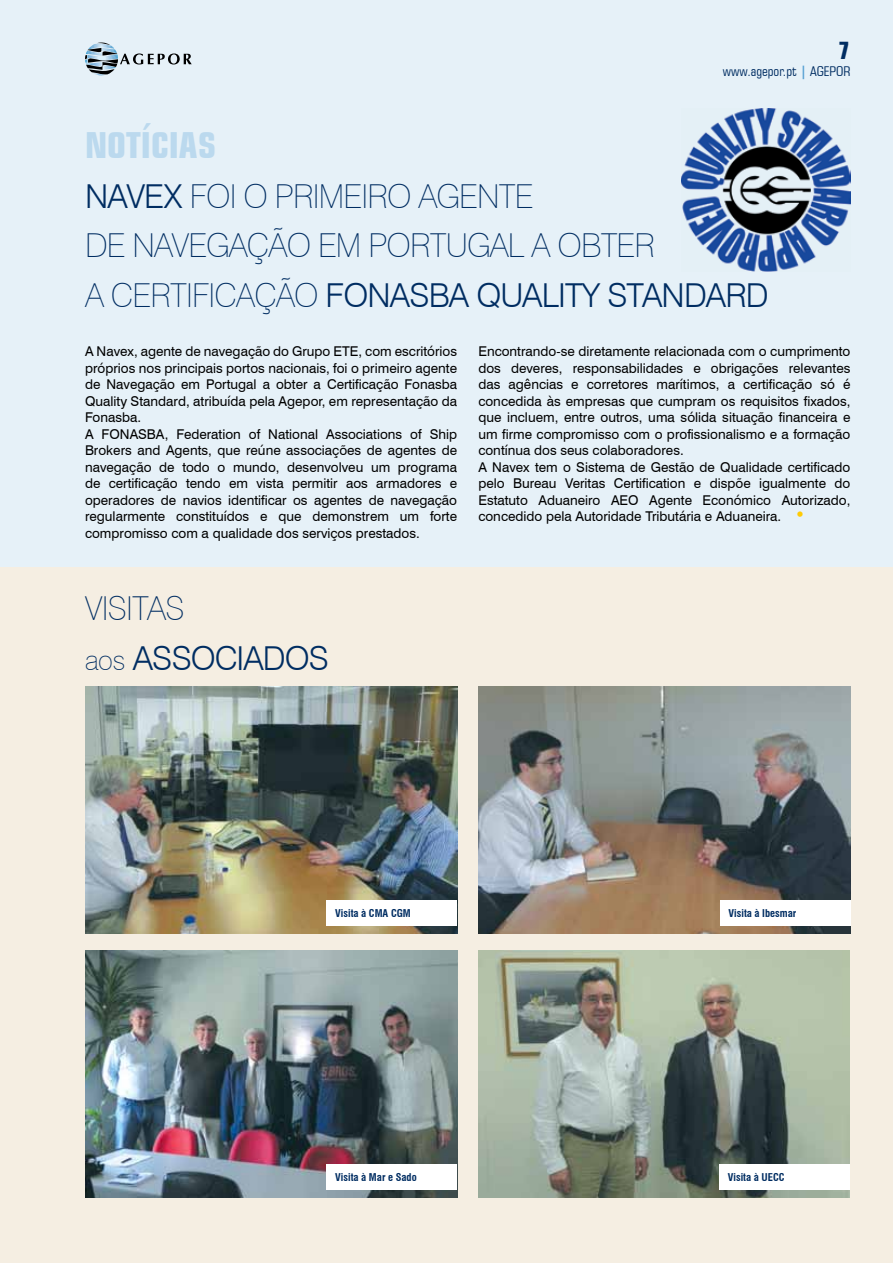
<style>
.page{position:relative;width:893px;height:1263px;background:#fff}
.page>*{position:absolute;margin:0;border:0;box-sizing:border-box;transform-origin:0 0}
.t1{font:700 condensed 36px "Square 721 BT";color:#bbd9ee}
.t2{font:100 33px/49.5px "Swiss 721 BT";letter-spacing:-.025em;color:#002d62}
.t3{font:300 33px/49.5px "Swiss 721 BT";letter-spacing:-.03em;color:#002d62}
.t4{font:700 condensed 24px "Square 721 BT";color:#002d62}
.t5{font:13.5px/16.5px "Swiss 721 BT";color:#000}
.t6{font:condensed 13.5px "Square 721 BT";color:#002d62}
.t7{font:700 condensed 10.5px "Swiss 721 BT";color:#002d62}
.s1{font-weight:700;color:#56a0d3}
.s2{font-weight:300}
.s3{font-size:18px;color:#ffcb05}
.s4{font-weight:100}
.s5{font-weight:100;font-size:27px}
</style>
<div class="page">
<div style="left:0;top:566px;width:893px;height:697px;background:#f5eee2"></div>
<div style="left:0;top:0;width:893px;height:566px;background:#e6f1f8"></div>
<svg style="left:85px;top:43px;width:107px;height:32px"></svg>
<img style="left:682px;top:109px;width:168px;height:163px">
<img style="left:85px;top:686px;width:372px;height:248px">
<img style="left:478px;top:686px;width:372px;height:248px">
<img style="left:478px;top:950px;width:372px;height:248px">
<img style="left:85px;top:950px;width:372px;height:248px">
<div style="left:327px;top:901px;width:130px;height:25px;background:#fff"></div>
<div style="left:720px;top:901px;width:130px;height:25px;background:#fff"></div>
<div style="left:719px;top:1165px;width:131px;height:25px;background:#fff"></div>
<div style="left:327px;top:1165px;width:130px;height:25px;background:#fff"></div>
<h3 class="t4" style="left:838px;top:36px;width:13px">7</h3>
<p class="t6" style="left:723px;top:63px;width:129px">www.agepor.pt <span class="s1">|</span> AGEPOR</p>
<h1 class="t1" style="left:85px;top:123px;width:133px">NOTÍCIAS</h1>
<h2 class="t2" style="left:85px;top:171px;width:685px"><span class="s2">NAVEX</span> FOI O PRIMEIRO AGENTE<br>DE NAVEGAÇÃO EM PORTUGAL A OBTER<br>A CERTIFICAÇÃO <span class="s2">FONASBA QUALITY STANDARD</span></h2>
<p class="t5" style="left:85px;top:343px;width:374px">A Navex, agente de navegação do Grupo ETE, com escritórios próprios nos principais portos nacionais, foi o primeiro agente de Navegação em Portugal a obter a Certificação Fonasba Quality Standard, atribuída pela Agepor, em representação da Fonasba.<br>A FONASBA, Federation of National Associations of Ship Brokers and Agents, que reúne associações de agentes de navegação de todo o mundo, desenvolveu um programa de certificação tendo em vista permitir aos armadores e operadores de navios identificar os agentes de navegação regularmente constituídos e que demonstrem um forte compromisso com a qualidade dos serviços prestados.</p>
<p class="t5" style="left:478px;top:343px;width:374px">Encontrando-se diretamente relacionada com o cumprimento dos deveres, responsabilidades e obrigações relevantes das agências e corretores marítimos, a certificação só é concedida às empresas que cumpram os requisitos fixados, que incluem, entre outros, uma sólida situação financeira e um firme compromisso com o profissionalismo e a formação contínua dos seus colaboradores.<br>A Navex tem o Sistema de Gestão de Qualidade certificado pelo Bureau Veritas Certification e dispõe igualmente do Estatuto Aduaneiro AEO Agente Económico Autorizado, concedido pela Autoridade Tributária e Aduaneira. <span class="s3">•</span></p>
<h2 class="t3" style="left:85px;top:583px;width:245px"><span class="s4">VISITAS<br></span><span class="s5">aos</span> ASSOCIADOS</h2>
<p class="t7" style="left:335px;top:907px;width:77px">Visita à CMA CGM</p>
<p class="t7" style="left:729px;top:907px;width:69px">Visita à Ibesmar</p>
<p class="t7" style="left:335px;top:1171px;width:83px">Visita à Mar e Sado</p>
<p class="t7" style="left:728px;top:1171px;width:58px">Visita à UECC</p>
</div>
